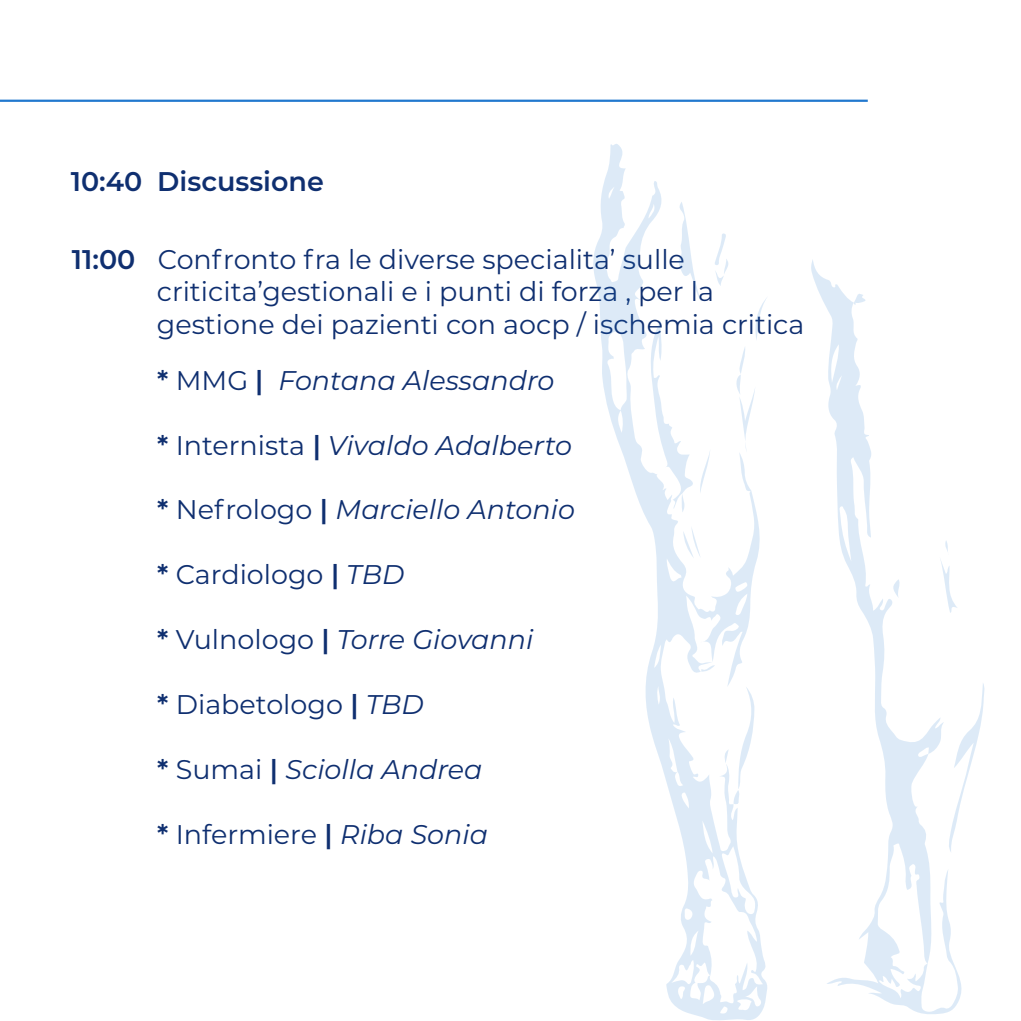
<style>
.page{position:relative;width:1021px;height:1021px;background:#fff}
.page>*{position:absolute;margin:0;border:0;box-sizing:border-box;transform-origin:0 0}
.t1{font:27px/32.4px "Montserrat";color:#0f2f70}
.t2{font:italic 27px "Montserrat";color:#0f2f70}
.t3{font:600 27px "Montserrat";color:#0f2f70}
.s1{font-weight:600}
.s2{font-weight:600;font-style:normal}
.s3{font-style:normal}
.s4{font-style:italic}
</style>
<div class="page">
<svg style="left:593px;top:144px;width:174px;height:876px"></svg>
<svg style="left:811px;top:260px;width:150px;height:754px"></svg>
<svg style="left:948px;top:682px;width:36px;height:170px"></svg>
<svg style="left:678px;top:201px;width:23px;height:101px"></svg>
<svg style="left:700px;top:449px;width:10px;height:44px"></svg>
<svg style="left:893px;top:579px;width:6px;height:19px"></svg>
<svg style="left:683px;top:526px;width:17px;height:32px"></svg>
<svg style="left:736px;top:296px;width:31px;height:195px"></svg>
<svg style="left:650px;top:320px;width:43px;height:192px"></svg>
<svg style="left:939px;top:540px;width:18px;height:72px"></svg>
<svg style="left:714px;top:233px;width:14px;height:53px"></svg>
<svg style="left:701px;top:665px;width:14px;height:6px"></svg>
<svg style="left:724px;top:686px;width:30px;height:118px"></svg>
<svg style="left:853px;top:294px;width:12px;height:11px"></svg>
<hr style="left:0;top:100px;width:867px;height:2px;background:#2178ce">
<p class="t3" style="left:71px;top:162px;width:254px">10:40 Discussione</p>
<p class="t1" style="left:157px;top:242px;width:649px;text-indent:-85px"><span class="s1">11:00</span> Confronto fra le diverse specialita’ sulle criticita’gestionali e i punti di forza , per la gestione dei pazienti con aocp / ischemia critica</p>
<p class="t2" style="left:157px;top:361px;width:399px"><span class="s2">*</span> <span class="s3">MMG</span> <span class="s2">|</span> Fontana Alessandro</p>
<p class="t2" style="left:157px;top:426px;width:416px"><span class="s2">*</span> <span class="s3">Internista</span> <span class="s2">|</span> Vivaldo Adalberto</p>
<p class="t2" style="left:157px;top:491px;width:419px"><span class="s2">*</span> <span class="s3">Nefrologo</span> <span class="s2">|</span> Marciello Antonio</p>
<p class="t1" style="left:157px;top:557px;width:249px"><span class="s1">*</span> Cardiologo <span class="s1">|</span> <span class="s4">TBD</span></p>
<p class="t2" style="left:157px;top:621px;width:378px"><span class="s2">*</span> <span class="s3">Vulnologo</span> <span class="s2">|</span> Torre Giovanni</p>
<p class="t1" style="left:157px;top:687px;width:268px"><span class="s1">*</span> Diabetologo <span class="s1">|</span> <span class="s4">TBD</span></p>
<p class="t2" style="left:157px;top:750px;width:327px"><span class="s2">*</span> <span class="s3">Sumai</span> <span class="s2">|</span> Sciolla Andrea</p>
<p class="t1" style="left:157px;top:816px;width:332px"><span class="s1">*</span> Infermiere <span class="s1">|</span> <span class="s4">Riba Sonia</span></p>
</div>
